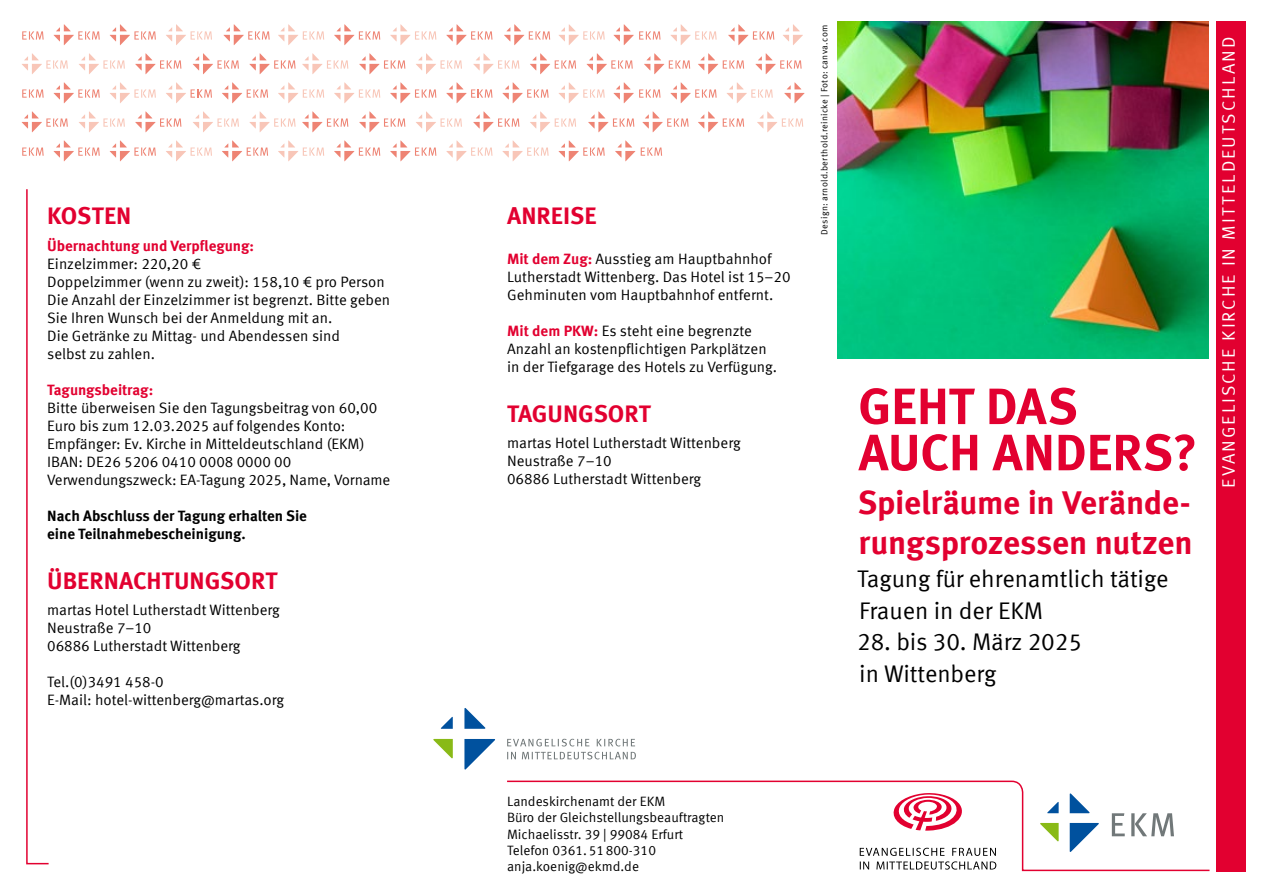
<style>
.page{position:relative;width:1263px;height:893px;background:#fff}
.page>*{position:absolute;margin:0;border:0;box-sizing:border-box;transform-origin:0 0}
.t1{font:700 51px/46.2px "Meta Offc";letter-spacing:-.005em;color:#e20030}
.t2{font:700 33px/39.6px "Meta Offc";letter-spacing:-.01em;color:#e20030}
.t3{font:24px/31.8px "Meta Offc Norm";letter-spacing:-.005em;color:#000}
.t4{font:700 24px "Meta Offc";color:#e20030}
.t5{font:18px "Meta Offc Norm";letter-spacing:.11em;color:#fff}
.t6{font:15px/18px "Meta Offc Norm";color:#000}
.t7{font:700 15px/18px "Meta Offc";color:#000}
.t8{font:700 15px "Meta Offc";color:#e20030}
.t9{font:13.5px/16.2px "Meta Offc Norm";color:#000}
.t10{font:9px "Meta Offc Norm";letter-spacing:.03em;color:#000}
.s1{font-family:"Meta Offc";font-weight:700;color:#e20030}
</style>
<div class="page">
<img style="left:838px;top:21px;width:371px;height:338px">
<svg style="left:433px;top:708px;width:62px;height:62px"></svg>
<svg style="left:507px;top:752px;width:129px;height:7px"></svg>
<svg style="left:507px;top:739px;width:128px;height:7px"></svg>
<svg style="left:26px;top:189px;width:23px;height:676px"></svg>
<svg style="left:222px;top:140px;width:46px;height:21px"></svg>
<svg style="left:223px;top:24px;width:47px;height:21px"></svg>
<svg style="left:54px;top:24px;width:46px;height:21px"></svg>
<svg style="left:54px;top:140px;width:46px;height:21px"></svg>
<svg style="left:54px;top:82px;width:46px;height:21px"></svg>
<svg style="left:22px;top:31px;width:22px;height:9px"></svg>
<svg style="left:110px;top:24px;width:46px;height:21px"></svg>
<svg style="left:166px;top:24px;width:46px;height:21px"></svg>
<svg style="left:22px;top:89px;width:22px;height:9px"></svg>
<svg style="left:22px;top:148px;width:22px;height:8px"></svg>
<svg style="left:135px;top:111px;width:46px;height:21px"></svg>
<svg style="left:110px;top:140px;width:46px;height:21px"></svg>
<svg style="left:166px;top:140px;width:46px;height:21px"></svg>
<svg style="left:278px;top:24px;width:46px;height:21px"></svg>
<svg style="left:193px;top:53px;width:46px;height:21px"></svg>
<svg style="left:249px;top:53px;width:47px;height:21px"></svg>
<svg style="left:166px;top:82px;width:46px;height:21px"></svg>
<svg style="left:278px;top:82px;width:46px;height:21px"></svg>
<svg style="left:193px;top:111px;width:46px;height:21px"></svg>
<svg style="left:249px;top:111px;width:47px;height:21px"></svg>
<svg style="left:278px;top:140px;width:46px;height:21px"></svg>
<svg style="left:79px;top:53px;width:46px;height:21px"></svg>
<svg style="left:22px;top:53px;width:46px;height:21px"></svg>
<svg style="left:135px;top:53px;width:46px;height:21px"></svg>
<svg style="left:110px;top:82px;width:46px;height:21px"></svg>
<svg style="left:79px;top:111px;width:46px;height:21px"></svg>
<svg style="left:22px;top:111px;width:46px;height:21px"></svg>
<svg style="left:222px;top:82px;width:46px;height:21px"></svg>
<svg style="left:502px;top:140px;width:47px;height:21px"></svg>
<svg style="left:504px;top:24px;width:46px;height:21px"></svg>
<svg style="left:334px;top:24px;width:46px;height:21px"></svg>
<svg style="left:334px;top:140px;width:46px;height:21px"></svg>
<svg style="left:334px;top:82px;width:46px;height:21px"></svg>
<svg style="left:390px;top:24px;width:46px;height:21px"></svg>
<svg style="left:446px;top:24px;width:46px;height:21px"></svg>
<svg style="left:416px;top:111px;width:46px;height:21px"></svg>
<svg style="left:390px;top:140px;width:46px;height:21px"></svg>
<svg style="left:446px;top:140px;width:46px;height:21px"></svg>
<svg style="left:558px;top:24px;width:47px;height:21px"></svg>
<svg style="left:613px;top:82px;width:47px;height:21px"></svg>
<svg style="left:473px;top:53px;width:46px;height:21px"></svg>
<svg style="left:530px;top:53px;width:46px;height:21px"></svg>
<svg style="left:586px;top:53px;width:47px;height:21px"></svg>
<svg style="left:446px;top:82px;width:46px;height:21px"></svg>
<svg style="left:558px;top:82px;width:47px;height:21px"></svg>
<svg style="left:473px;top:111px;width:46px;height:21px"></svg>
<svg style="left:530px;top:111px;width:46px;height:21px"></svg>
<svg style="left:558px;top:140px;width:47px;height:21px"></svg>
<svg style="left:783px;top:24px;width:20px;height:21px"></svg>
<svg style="left:670px;top:24px;width:47px;height:21px"></svg>
<svg style="left:698px;top:53px;width:46px;height:21px"></svg>
<svg style="left:755px;top:53px;width:47px;height:21px"></svg>
<svg style="left:670px;top:82px;width:47px;height:21px"></svg>
<svg style="left:726px;top:82px;width:47px;height:21px"></svg>
<svg style="left:642px;top:111px;width:47px;height:21px"></svg>
<svg style="left:698px;top:111px;width:46px;height:21px"></svg>
<svg style="left:613px;top:24px;width:47px;height:21px"></svg>
<svg style="left:359px;top:53px;width:46px;height:21px"></svg>
<svg style="left:302px;top:53px;width:46px;height:21px"></svg>
<svg style="left:416px;top:53px;width:46px;height:21px"></svg>
<svg style="left:390px;top:82px;width:46px;height:21px"></svg>
<svg style="left:359px;top:111px;width:46px;height:21px"></svg>
<svg style="left:302px;top:111px;width:46px;height:21px"></svg>
<svg style="left:502px;top:82px;width:47px;height:21px"></svg>
<svg style="left:615px;top:140px;width:47px;height:21px"></svg>
<svg style="left:588px;top:111px;width:46px;height:21px"></svg>
<svg style="left:728px;top:24px;width:46px;height:21px"></svg>
<svg style="left:784px;top:82px;width:21px;height:21px"></svg>
<svg style="left:644px;top:53px;width:46px;height:21px"></svg>
<svg style="left:757px;top:111px;width:46px;height:21px"></svg>
<div style="left:1216px;top:21px;width:30px;height:851px;background:#e20030"></div>
<svg style="left:507px;top:780px;width:703px;height:92px"></svg>
<svg style="left:890px;top:793px;width:77px;height:38px"></svg>
<svg style="left:860px;top:848px;width:136px;height:22px"></svg>
<h3 class="t4" style="left:47px;top:202px;width:86px">KOSTEN</h3>
<p class="t8" style="left:47px;top:237px;width:208px">Übernachtung und Verpflegung:</p>
<p class="t6" style="left:47px;top:255px;width:345px">Einzelzimmer: 220,20 €<br>Doppelzimmer (wenn zu zweit): 158,10 € pro Person Die Anzahl der Einzelzimmer ist begrenzt. Bitte geben Sie Ihren Wunsch bei der Anmeldung mit an.<br>Die Getränke zu Mittag- und Abendessen sind<br>selbst zu zahlen.</p>
<p class="t8" style="left:47px;top:381px;width:108px">Tagungsbeitrag:</p>
<p class="t6" style="left:47px;top:399px;width:345px">Bitte überweisen Sie den Tagungsbeitrag von 60,00<br>Euro bis zum 12.03.2025 auf folgendes Konto:<br>Empfänger: Ev. Kirche in Mitteldeutschland (EKM)<br>IBAN: DE26 5206 0410 0008 0000 00<br>Verwendungszweck: EA-Tagung 2025, Name, Vorname</p>
<p class="t7" style="left:47px;top:507px;width:261px">Nach Abschluss der Tagung erhalten Sie eine Teilnahmebescheinigung.</p>
<h3 class="t4" style="left:47px;top:566px;width:232px">ÜBERNACHTUNGSORT</h3>
<p class="t6" style="left:47px;top:602px;width:234px">martas Hotel Lutherstadt Wittenberg<br>Neustraße 7–10<br>06886 Lutherstadt Wittenberg</p>
<p class="t6" style="left:47px;top:674px;width:239px">Tel.(0)3491 458-0<br>E-Mail: hotel-wittenberg@martas.org</p>
<h3 class="t4" style="left:507px;top:202px;width:91px">ANREISE</h3>
<p class="t6" style="left:507px;top:250px;width:285px"><span class="s1">Mit dem Zug:</span> Ausstieg am Hauptbahnhof<br>Lutherstadt Wittenberg. Das Hotel ist 15–20<br>Gehminuten vom Hauptbahnhof entfernt.</p>
<p class="t6" style="left:507px;top:322px;width:272px"><span class="s1">Mit dem PKW:</span> Es steht eine begrenzte<br>Anzahl an kostenpflichtigen Parkplätzen in der Tiefgarage des Hotels zu Verfügung.</p>
<h3 class="t4" style="left:507px;top:399px;width:145px">TAGUNGSORT</h3>
<p class="t6" style="left:507px;top:434px;width:235px">martas Hotel Lutherstadt Wittenberg<br>Neustraße 7–10<br>06886 Lutherstadt Wittenberg</p>
<p class="t10" style="left:819px;top:235px;width:212px;rotate:-90deg">Design: arnold.berthold.reinicke | Foto: canva.com</p>
<h1 class="t1" style="left:858px;top:385px;width:341px">GEHT DAS<br>AUCH ANDERS?</h1>
<h2 class="t2" style="left:858px;top:484px;width:336px">Spielräume in Verände&shy;rungsprozessen nutzen</h2>
<h3 class="t3" style="left:857px;top:563px;width:313px">Tagung für ehrenamtlich tätige<br>Frauen in der EKM</h3>
<h3 class="t3" style="left:857px;top:627px;width:226px">28. bis 30. März 2025 in Wittenberg</h3>
<p class="t5" style="left:1218px;top:488px;width:453px;rotate:-90deg">EVANGELISCHE KIRCHE IN MITTELDEUTSCHLAND</p>
<p class="t9" style="left:507px;top:794px;width:219px">Landeskirchenamt der EKM<br>Büro der Gleichstellungsbeauftragten<br>Michaelisstr. 39 | 99084 Erfurt<br>Telefon 0361.51800-310 anja.koenig@ekmd.de</p>
</div>
